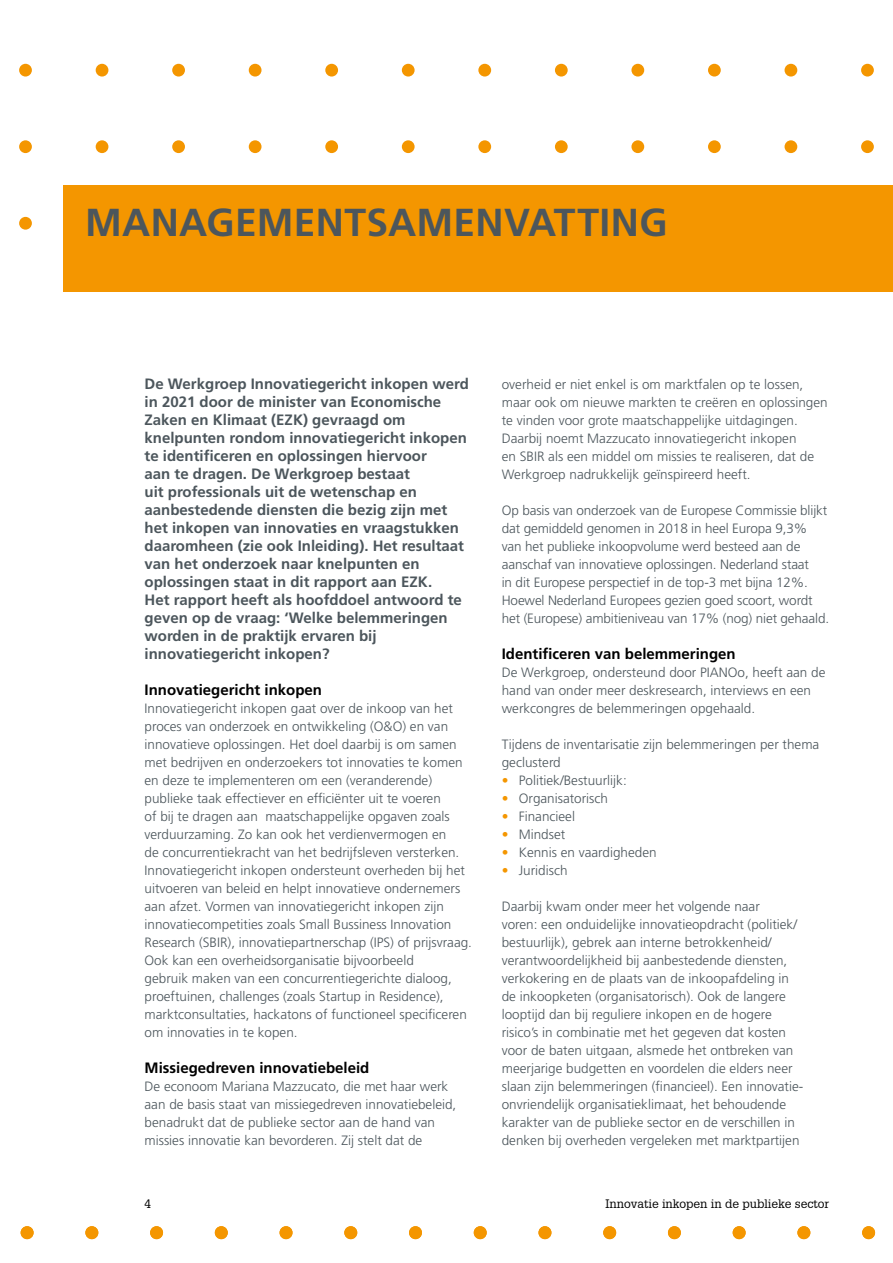
<style>
.page{position:relative;width:893px;height:1263px;background:#fff}
.page>*{position:absolute;margin:0;border:0;box-sizing:border-box;transform-origin:0 0}
.t1{font:700 39px "Frutiger LT Std";letter-spacing:.005em;color:#4c565c}
.t2{font:700 15px/18px "Frutiger LT Std";color:#4c565c}
.t3{font:700 15px "Frutiger LT Std";color:#000}
.t4{font:300 13.5px/18px "Frutiger LT Std";color:#4c565c}
.t5{font:12px "Glypha LT Std";color:#000}
.s1{color:#f49600}
</style>
<div class="page">
<div style="left:19px;top:64px;width:13px;height:13px;background:#f49600;border-radius:50%"></div>
<div style="left:19px;top:140px;width:13px;height:13px;background:#f49600;border-radius:50%"></div>
<div style="left:96px;top:140px;width:12px;height:13px;background:#f49600;border-radius:50%"></div>
<div style="left:172px;top:140px;width:13px;height:13px;background:#f49600;border-radius:50%"></div>
<div style="left:249px;top:140px;width:12px;height:13px;background:#f49600;border-radius:50%"></div>
<div style="left:325px;top:140px;width:13px;height:13px;background:#f49600;border-radius:50%"></div>
<div style="left:402px;top:140px;width:13px;height:13px;background:#f49600;border-radius:50%"></div>
<div style="left:478px;top:140px;width:13px;height:13px;background:#f49600;border-radius:50%"></div>
<div style="left:555px;top:140px;width:13px;height:13px;background:#f49600;border-radius:50%"></div>
<div style="left:631px;top:140px;width:13px;height:13px;background:#f49600;border-radius:50%"></div>
<div style="left:708px;top:140px;width:13px;height:13px;background:#f49600;border-radius:50%"></div>
<div style="left:784px;top:140px;width:13px;height:13px;background:#f49600;border-radius:50%"></div>
<div style="left:861px;top:140px;width:13px;height:13px;background:#f49600;border-radius:50%"></div>
<div style="left:19px;top:217px;width:13px;height:13px;background:#f49600;border-radius:50%"></div>
<div style="left:96px;top:64px;width:12px;height:13px;background:#f49600;border-radius:50%"></div>
<div style="left:172px;top:64px;width:13px;height:13px;background:#f49600;border-radius:50%"></div>
<div style="left:249px;top:64px;width:12px;height:13px;background:#f49600;border-radius:50%"></div>
<div style="left:325px;top:64px;width:13px;height:13px;background:#f49600;border-radius:50%"></div>
<div style="left:402px;top:64px;width:13px;height:13px;background:#f49600;border-radius:50%"></div>
<div style="left:478px;top:64px;width:13px;height:13px;background:#f49600;border-radius:50%"></div>
<div style="left:555px;top:64px;width:13px;height:13px;background:#f49600;border-radius:50%"></div>
<div style="left:631px;top:64px;width:13px;height:13px;background:#f49600;border-radius:50%"></div>
<div style="left:708px;top:64px;width:13px;height:13px;background:#f49600;border-radius:50%"></div>
<div style="left:784px;top:64px;width:13px;height:13px;background:#f49600;border-radius:50%"></div>
<div style="left:861px;top:64px;width:13px;height:13px;background:#f49600;border-radius:50%"></div>
<div style="left:21px;top:1226px;width:13px;height:13px;background:#f49600;border-radius:50%"></div>
<div style="left:85px;top:1226px;width:13px;height:13px;background:#f49600;border-radius:50%"></div>
<div style="left:150px;top:1226px;width:13px;height:13px;background:#f49600;border-radius:50%"></div>
<div style="left:215px;top:1226px;width:13px;height:13px;background:#f49600;border-radius:50%"></div>
<div style="left:280px;top:1226px;width:12px;height:13px;background:#f49600;border-radius:50%"></div>
<div style="left:344px;top:1226px;width:13px;height:13px;background:#f49600;border-radius:50%"></div>
<div style="left:409px;top:1226px;width:13px;height:13px;background:#f49600;border-radius:50%"></div>
<div style="left:474px;top:1226px;width:13px;height:13px;background:#f49600;border-radius:50%"></div>
<div style="left:538px;top:1226px;width:13px;height:13px;background:#f49600;border-radius:50%"></div>
<div style="left:603px;top:1226px;width:13px;height:13px;background:#f49600;border-radius:50%"></div>
<div style="left:668px;top:1226px;width:13px;height:13px;background:#f49600;border-radius:50%"></div>
<div style="left:733px;top:1226px;width:13px;height:13px;background:#f49600;border-radius:50%"></div>
<div style="left:797px;top:1226px;width:13px;height:13px;background:#f49600;border-radius:50%"></div>
<div style="left:862px;top:1226px;width:13px;height:13px;background:#f49600;border-radius:50%"></div>
<div style="left:64px;top:186px;width:829px;height:106px;background:#f49600"></div>
<h1 class="t1" style="left:85px;top:200px;width:584px">MANAGEMENTSAMENVATTING</h1>
<p class="t2" style="left:145px;top:375px;width:326px">De Werkgroep Innovatiegericht inkopen werd in 2021 door de minister van Economische Zaken en Klimaat (EZK) gevraagd om knelpunten rondom innovatiegericht inkopen te identificeren en oplossingen hiervoor<br>aan te dragen. De Werkgroep bestaat<br>uit professionals uit de wetenschap en aanbestedende diensten die bezig zijn met het inkopen van innovaties en vraagstukken daaromheen (zie ook Inleiding). Het resultaat van het onderzoek naar knelpunten en oplossingen staat in dit rapport aan EZK.<br>Het rapport heeft als hoofddoel antwoord te geven op de vraag: ‘Welke belemmeringen worden in de praktijk ervaren bij innovatiegericht inkopen?</p>
<p class="t3" style="left:145px;top:681px;width:179px">Innovatiegericht inkopen</p>
<p class="t4" style="left:145px;top:700px;width:329px">Innovatiegericht inkopen gaat over de inkoop van het proces van onderzoek en ontwikkeling (O&amp;O) en van innovatieve oplossingen. Het doel daarbij is om samen met bedrijven en onderzoekers tot innovaties te komen en deze te implementeren om een (veranderende) publieke taak effectiever en efficiënter uit te voeren<br>of bij te dragen aan maatschappelijke opgaven zoals verduurzaming. Zo kan ook het verdienvermogen en<br>de concurrentiekracht van het bedrijfsleven versterken.<br>Innovatiegericht inkopen ondersteunt overheden bij het uitvoeren van beleid en helpt innovatieve ondernemers aan afzet. Vormen van innovatiegericht inkopen zijn innovatiecompetities zoals Small Bussiness Innovation Research (SBIR), innovatiepartnerschap (IPS) of prijsvraag.<br>Ook kan een overheidsorganisatie bijvoorbeeld<br>gebruik maken van een concurrentiegerichte dialoog, proeftuinen, challenges (zoals Startup in Residence), marktconsultaties, hackatons of functioneel specificeren om innovaties in te kopen.</p>
<p class="t3" style="left:145px;top:1059px;width:226px">Missiegedreven innovatiebeleid</p>
<p class="t4" style="left:145px;top:1078px;width:313px">De econoom Mariana Mazzucato, die met haar werk aan de basis staat van missiegedreven innovatiebeleid, benadrukt dat de publieke sector aan de hand van missies innovatie kan bevorderen. Zij stelt dat de</p>
<p class="t4" style="left:502px;top:376px;width:327px">overheid er niet enkel is om marktfalen op te lossen, maar ook om nieuwe markten te creëren en oplossingen te vinden voor grote maatschappelijke uitdagingen.<br>Daarbij noemt Mazzucato innovatiegericht inkopen<br>en SBIR als een middel om missies te realiseren, dat de Werkgroep nadrukkelijk geïnspireerd heeft.</p>
<p class="t4" style="left:502px;top:502px;width:329px">Op basis van onderzoek van de Europese Commissie blijkt dat gemiddeld genomen in 2018 in heel Europa 9,3% van het publieke inkoopvolume werd besteed aan de aanschaf van innovatieve oplossingen. Nederland staat<br>in dit Europese perspectief in de top-3 met bijna 12%.<br>Hoewel Nederland Europees gezien goed scoort, wordt het (Europese) ambitieniveau van 17% (nog) niet gehaald.</p>
<p class="t3" style="left:502px;top:645px;width:235px">Identificeren van belemmeringen</p>
<p class="t4" style="left:502px;top:664px;width:325px">De Werkgroep, ondersteund door PIANOo, heeft aan de hand van onder meer deskresearch, interviews en een werkcongres de belemmeringen opgehaald.</p>
<p class="t4" style="left:502px;top:736px;width:319px">Tijdens de inventarisatie zijn belemmeringen per thema geclusterd</p>
<p class="t4" style="left:502px;top:772px;width:127px"><span class="s1">•</span> Politiek/Bestuurlijk:</p>
<p class="t4" style="left:502px;top:790px;width:108px"><span class="s1">•</span> Organisatorisch</p>
<p class="t4" style="left:502px;top:808px;width:75px"><span class="s1">•</span> Financieel</p>
<p class="t4" style="left:502px;top:826px;width:65px"><span class="s1">•</span> Mindset</p>
<p class="t4" style="left:502px;top:844px;width:156px"><span class="s1">•</span> Kennis en vaardigheden</p>
<p class="t4" style="left:502px;top:862px;width:67px"><span class="s1">•</span> Juridisch</p>
<p class="t4" style="left:502px;top:898px;width:303px">Daarbij kwam onder meer het volgende naar<br>voren: een onduidelijke innovatieopdracht (politiek/ bestuurlijk), gebrek aan interne betrokkenheid/ verantwoordelijkheid bij aanbestedende diensten, verkokering en de plaats van de inkoopafdeling in de inkoopketen (organisatorisch). Ook de langere looptijd dan bij reguliere inkopen en de hogere risico’s in combinatie met het gegeven dat kosten voor de baten uitgaan, alsmede het ontbreken van meerjarige budgetten en voordelen die elders neer slaan zijn belemmeringen (financieel). Een innovatie&shy;onvriendelijk organisatieklimaat, het behoudende karakter van de publieke sector en de verschillen in denken bij overheden vergeleken met marktpartijen</p>
<p class="t5" style="left:145px;top:1196px;width:8px">4</p>
<p class="t5" style="left:605px;top:1196px;width:225px">Innovatie inkopen in de publieke sector</p>
</div>
